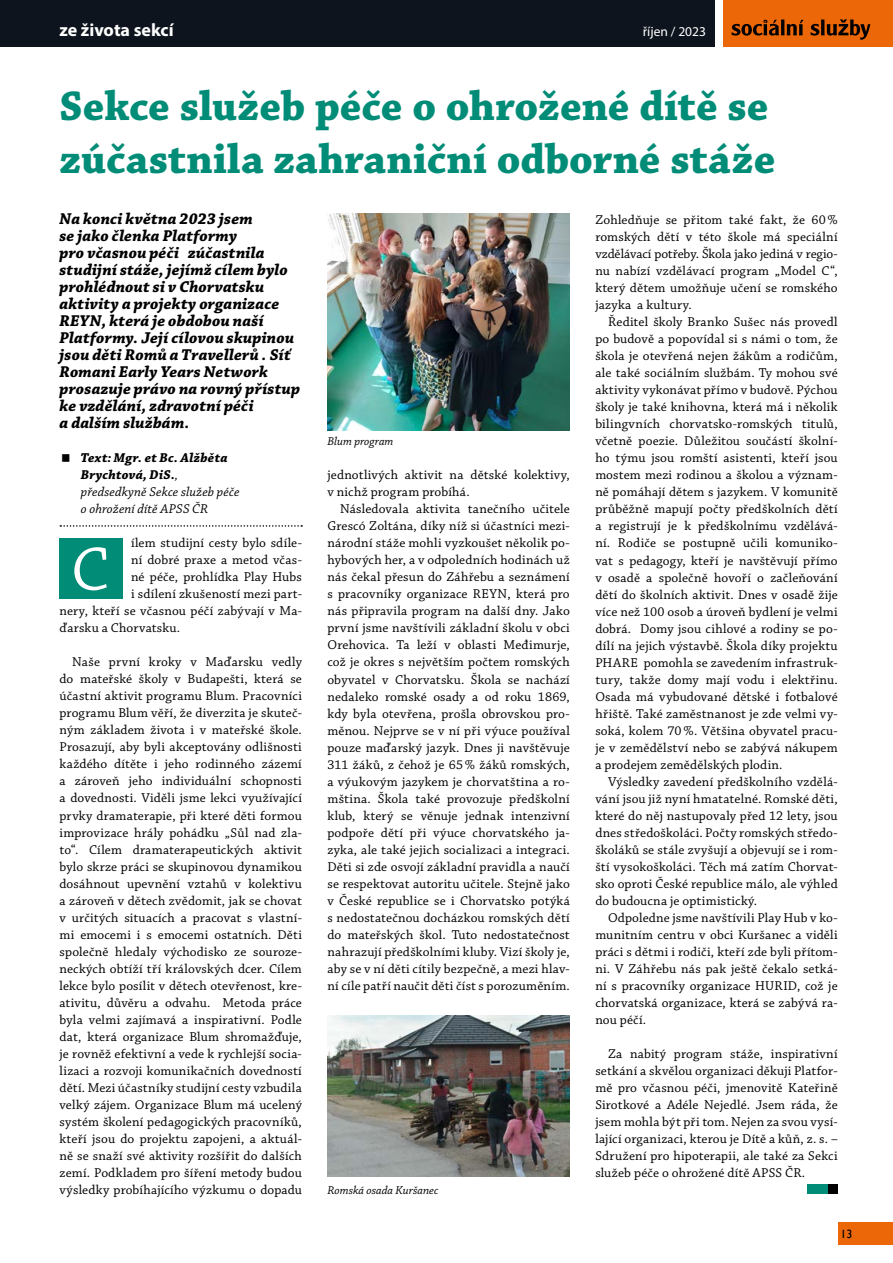
<style>
.page{position:relative;width:893px;height:1263px;background:#fff}
.page>*{position:absolute;margin:0;border:0;box-sizing:border-box;transform-origin:0 0}
.t1{font:64.5px "Chaparral Pro";color:#fff}
.t2{font:700 43.5px/52.5px "Chaparral Pro";color:#008c77}
.t3{font:700 18px "Myriad Pro";color:#fff}
.t4{font:italic 700 16.5px/17px "Chaparral Pro";letter-spacing:.01em;color:#000}
.t5{font:13.5px/17px "Chaparral Pro";letter-spacing:.01em;color:#000;text-align:justify}
.t6{font:italic 13.5px/17px "Chaparral Pro";letter-spacing:.01em;color:#000}
.t7{font:13.5px "Myriad Pro";color:#fff}
.t8{font:italic 12px "Chaparral Pro";color:#000}
.t9{font:12px "Gill Sans";color:#000}
.s1{font-weight:700}
</style>
<div class="page">
<div style="left:0;top:0;width:715px;height:47px;background:#0e141d"></div>
<div style="left:723px;top:0;width:170px;height:47px;background:#ec6707"></div>
<svg style="left:732px;top:19px;width:138px;height:21px"></svg>
<div style="left:838px;top:1222px;width:55px;height:23px;background:#ec6707"></div>
<img style="left:327px;top:214px;width:243px;height:216px">
<svg style="left:60px;top:525px;width:242px;height:2px"></svg>
<div style="left:60px;top:538px;width:63px;height:60px;background:#008c77"></div>
<img style="left:327px;top:1015px;width:243px;height:162px">
<div style="left:827px;top:1184px;width:11px;height:10px;background:#000"></div>
<div style="left:807px;top:1184px;width:20px;height:10px;background:#008c77"></div>
<h3 class="t3" style="left:60px;top:18px;width:116px">ze života sekcí</h3>
<p class="t7" style="left:643px;top:23px;width:65px">říjen / 2023</p>
<h2 class="t2" style="left:60px;top:81px;width:717px">Sekce služeb péče o ohrožené dítě se zúčastnila zahraniční odborné stáže</h2>
<p class="t4" style="left:60px;top:211px;width:242px">Na konci května 2023 jsem<br>se jako členka Platformy<br>pro včasnou péči zúčastnila studijní stáže, jejímž cílem bylo prohlédnout si v Chorvatsku aktivity a projekty organizace<br>REYN, která je obdobou naší<br>Platformy. Její cílovou skupinou jsou děti Romů a Travellerů . Síť<br>Romani Early Years Network prosazuje právo na rovný přístup ke vzdělání, zdravotní péči<br>a dalším službám.</p>
<p class="t6" style="left:81px;top:450px;width:160px"><span class="s1">Text: Mgr. et Bc. Alžběta<br>Brychtová, DiS.</span>, předsedkyně Sekce služeb péče o ohrožení dítě APSS ČR</p>
<p class="t5" style="left:131px;top:535px;width:172px">ílem studijní cesty bylo sdíle-</p>
<p class="t5" style="left:131px;top:552px;width:172px">ní dobré praxe a metod včas-</p>
<p class="t5" style="left:131px;top:569px;width:172px">né péče, prohlídka Play Hubs</p>
<p class="t5" style="left:131px;top:586px;width:172px">i sdílení zkušeností mezi part-</p>
<p class="t5" style="left:60px;top:603px;width:244px">nery, kteří se včasnou péčí zabývají v Ma-</p>
<p class="t5" style="left:60px;top:620px;width:122px">ďarsku a Chorvatsku.</p>
<p class="t5" style="left:60px;top:654px;width:244px;text-indent:13px">Naše první kroky v Maďarsku vedly do mateřské školy v Budapešti, která se účastní aktivit programu Blum. Pracovníci programu Blum věří, že diverzita je skuteč&shy;ným základem života i v mateřské škole.<br>Prosazují, aby byli akceptovány odlišnosti každého dítěte i jeho rodinného zázemí a zároveň jeho individuální schopnosti a dovednosti. Viděli jsme lekci využívající prvky dramaterapie, při které děti formou improvizace hrály pohádku „Sůl nad zla&shy;to“. Cílem dramaterapeutických aktivit bylo skrze práci se skupinovou dynamikou dosáhnout upevnění vztahů v kolektivu a zároveň v dětech zvědomit, jak se chovat v určitých situacích a pracovat s vlastní&shy;mi emocemi i s emocemi ostatních. Děti společně hledaly východisko ze souroze&shy;neckých obtíží tří královských dcer. Cílem lekce bylo posílit v dětech otevřenost, kre&shy;ativitu, důvěru a odvahu. Metoda práce byla velmi zajímavá a inspirativní. Podle dat, která organizace Blum shromažďuje, je rovněž efektivní a vede k rychlejší socia&shy;lizaci a rozvoji komunikačních dovedností dětí. Mezi účastníky studijní cesty vzbudila velký zájem. Organizace Blum má ucelený systém školení pedagogických pracovníků, kteří jsou do projektu zapojeni, a aktuál&shy;ně se snaží své aktivity rozšířit do dalších zemí. Podkladem pro šíření metody budou výsledky probíhajícího výzkumu o dopadu</p>
<h1 class="t1" style="left:71px;top:534px;width:39px">C</h1>
<p class="t8" style="left:327px;top:435px;width:67px">Blum program</p>
<p class="t5" style="left:327px;top:467px;width:244px">jednotlivých aktivit na dětské kolektivy, v nichž program probíhá.</p>
<p class="t5" style="left:327px;top:501px;width:244px;text-indent:13px">Následovala aktivita tanečního učitele Grescó Zoltána, díky níž si účastníci mezi&shy;národní stáže mohli vyzkoušet několik po&shy;hybových her, a v odpoledních hodinách už nás čekal přesun do Záhřebu a seznámení s pracovníky organizace REYN, která pro nás připravila program na další dny. Jako první jsme navštívili základní školu v obci Orehovica. Ta leží v oblasti Međimurje, což je okres s největším počtem romských obyvatel v Chorvatsku. Škola se nachází nedaleko romské osady a od roku 1869, kdy byla otevřena, prošla obrovskou pro&shy;měnou. Nejprve se v ní při výuce používal pouze maďarský jazyk. Dnes ji navštěvuje 311 žáků, z čehož je 65% žáků romských, a výukovým jazykem je chorvatština a ro&shy;mština. Škola také provozuje předškolní klub, který se věnuje jednak intenzivní podpoře dětí při výuce chorvatského ja&shy;zyka, ale také jejich socializaci a integraci.<br>Děti si zde osvojí základní pravidla a naučí se respektovat autoritu učitele. Stejně jako v České republice se i Chorvatsko potýká s nedostatečnou docházkou romských dětí do mateřských škol. Tuto nedostatečnost nahrazují předškolními kluby. Vizí školy je, aby se v ní děti cítily bezpečně, a mezi hlav&shy;ní cíle patří naučit děti číst s porozuměním.</p>
<p class="t8" style="left:327px;top:1183px;width:112px">Romská osada Kuršanec</p>
<p class="t5" style="left:595px;top:212px;width:244px">Zohledňuje se přitom také fakt, že 60% romských dětí v této škole má speciální vzdělávací potřeby. Škola jako jediná v regio&shy;nu nabízí vzdělávací program „Model C“, který dětem umožňuje učení se romského jazyka a kultury.</p>
<p class="t5" style="left:595px;top:314px;width:244px;text-indent:13px">Ředitel školy Branko Sušec nás provedl po budově a popovídal si s námi o tom, že škola je otevřená nejen žákům a rodičům, ale také sociálním službám. Ty mohou své aktivity vykonávat přímo v budově. Pýchou školy je také knihovna, která má i několik bilingvních chorvatsko-romských titulů, včetně poezie. Důležitou součástí školní&shy;ho týmu jsou romští asistenti, kteří jsou mostem mezi rodinou a školou a význam&shy;ně pomáhají dětem s jazykem. V komunitě průběžně mapují počty předškolních dětí a registrují je k předškolnímu vzdělává&shy;ní. Rodiče se postupně učili komuniko&shy;vat s pedagogy, kteří je navštěvují přímo v osadě a společně hovoří o začleňování dětí do školních aktivit. Dnes v osadě žije více než 100 osob a úroveň bydlení je velmi dobrá. Domy jsou cihlové a rodiny se po&shy;dílí na jejich výstavbě. Škola díky projektu PHARE pomohla se zavedením infrastruk&shy;tury, takže domy mají vodu i elektřinu.<br>Osada má vybudované dětské i fotbalové hřiště. Také zaměstnanost je zde velmi vy&shy;soká, kolem 70%. Většina obyvatel pracu&shy;je v zemědělství nebo se zabývá nákupem a prodejem zemědělských plodin.</p>
<p class="t5" style="left:595px;top:773px;width:244px;text-indent:13px">Výsledky zavedení předškolního vzdělá&shy;vání jsou již nyní hmatatelné. Romské děti, které do něj nastupovaly před 12 lety, jsou dnes středoškoláci. Počty romských středo&shy;školáků se stále zvyšují a objevují se i rom&shy;ští vysokoškoláci. Těch má zatím Chorvat&shy;sko oproti České republice málo, ale výhled do budoucna je optimistický.</p>
<p class="t5" style="left:595px;top:909px;width:244px;text-indent:13px">Odpoledne jsme navštívili Play Hub v ko&shy;munitním centru v obci Kuršanec a viděli práci s dětmi i rodiči, kteří zde byli přítom&shy;ni. V Záhřebu nás pak ještě čekalo setká&shy;ní s pracovníky organizace HURID, což je chorvatská organizace, která se zabývá ra&shy;nou péčí.</p>
<p class="t5" style="left:595px;top:1046px;width:244px;text-indent:13px">Za nabitý program stáže, inspirativní setkání a skvělou organizaci děkuji Platfor&shy;mě pro včasnou péči, jmenovitě Kateřině Sirotkové a Adéle Nejedlé. Jsem ráda, že jsem mohla být při tom. Nejen za svou vysí&shy;lající organizaci, kterou je Dítě a kůň, z. s. – Sdružení pro hipoterapii, ale také za Sekci služeb péče o ohrožené dítě APSS ČR.</p>
<p class="t9" style="left:841px;top:1227px;width:13px">13</p>
</div>
